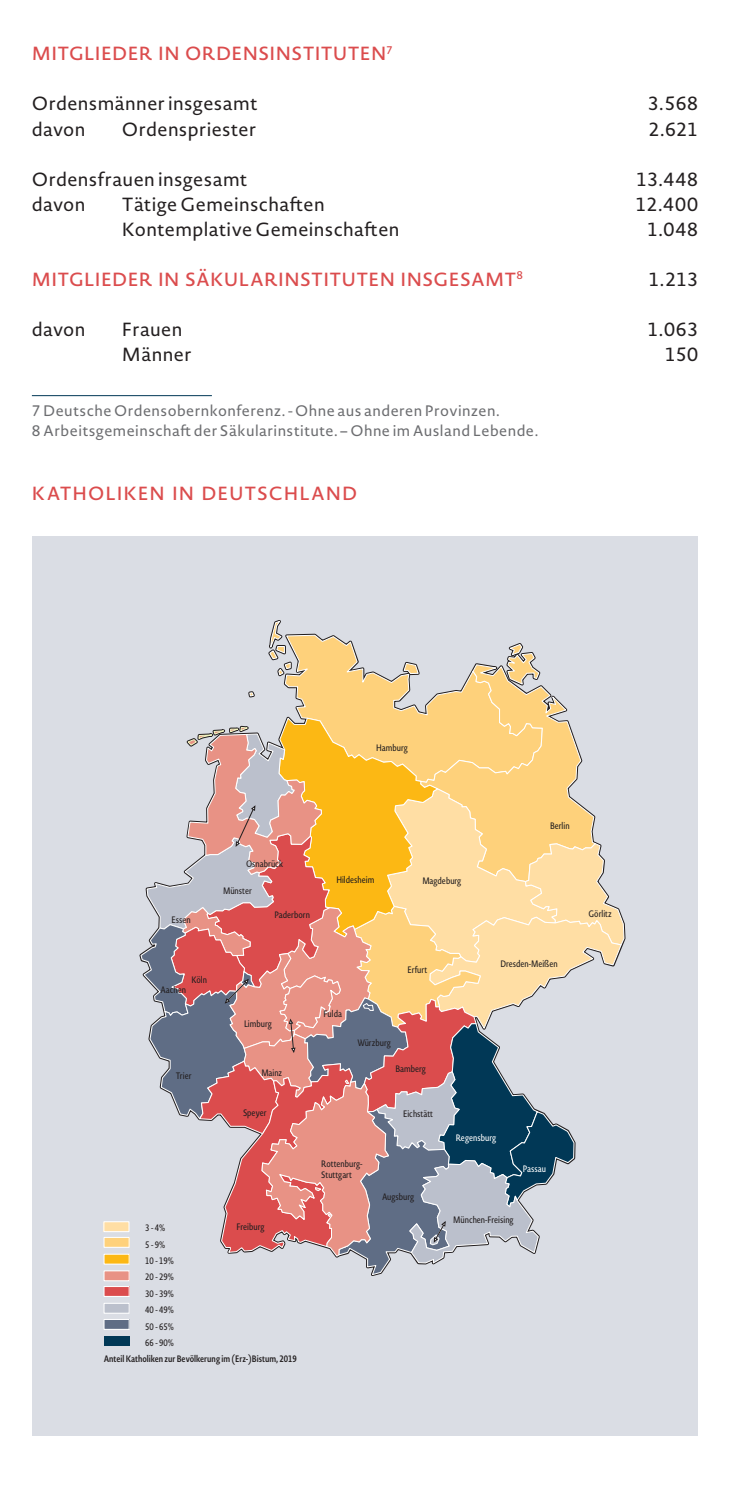
<style>
.page{position:relative;width:730px;height:1489px;background:#fff}
.page>*{position:absolute;margin:0;border:0;box-sizing:border-box;transform-origin:0 0}
.t1{font:18.75px "Novel Sans Pro";letter-spacing:.02em;color:#231f20}
.t2{font:500 18.75px "Novel Sans Pro";letter-spacing:.02em;color:#db4c4d}
.t3{font:500 18.75px "Novel Sans Pro";letter-spacing:.045em;color:#db4c4d}
.t4{font:15px/20px "Novel Sans Pro";letter-spacing:.03em;color:#6c6d70}
.t5{font:9.25px/16.5px "Novel Sans Cond Pro";color:#231f20}
.t6{font:600 9.25px "Novel Sans Cond Pro";color:#231f20}
.t7{font:9.25px "Novel Sans Cond Pro";color:#fff}
</style>
<div class="page">
<hr style="left:32px;top:395px;width:180px;height:1px;background:#013856">
<div style="left:32px;top:536px;width:666px;height:899px;background:#dadde4"></div>
<svg style="left:140px;top:620px;width:485px;height:655px"></svg>
<div style="left:104px;top:1335px;width:25px;height:10px;background:#013856"></div>
<div style="left:104px;top:1319px;width:25px;height:10px;background:#5f6d85"></div>
<div style="left:104px;top:1318px;width:26px;height:11px;border:1px solid #fff"></div>
<div style="left:104px;top:1303px;width:25px;height:10px;background:#bbc0cc"></div>
<div style="left:104px;top:1302px;width:26px;height:11px;border:1px solid #fff"></div>
<div style="left:104px;top:1286px;width:25px;height:10px;background:#db4c4d"></div>
<div style="left:104px;top:1285px;width:26px;height:11px;border:1px solid #fff"></div>
<div style="left:104px;top:1270px;width:25px;height:10px;background:#e89285"></div>
<div style="left:104px;top:1270px;width:26px;height:11px;border:1px solid #fff"></div>
<div style="left:104px;top:1254px;width:25px;height:9px;background:#fcb814"></div>
<div style="left:104px;top:1253px;width:26px;height:11px;border:1px solid #fff"></div>
<div style="left:104px;top:1237px;width:25px;height:10px;background:#fed17b"></div>
<div style="left:104px;top:1236px;width:26px;height:11px;border:1px solid #fff"></div>
<div style="left:104px;top:1221px;width:25px;height:10px;background:#ffdea4"></div>
<div style="left:103px;top:1221px;width:27px;height:10px;border:1px solid #fff"></div>
<h1 class="t2" style="left:32px;top:41px;width:362px">MITGLIEDER IN ORDENSINSTITUTEN<sup>7</sup></h1>
<h1 class="t1" style="left:32px;top:91px;width:227px">Ordensmänner insgesamt</h1>
<h1 class="t1" style="left:648px;top:91px;width:52px">3.568</h1>
<h1 class="t1" style="left:32px;top:116px;width:55px">davon</h1>
<h1 class="t1" style="left:122px;top:116px;width:136px">Ordenspriester</h1>
<h1 class="t1" style="left:648px;top:116px;width:51px">2.621</h1>
<h1 class="t1" style="left:32px;top:166px;width:217px">Ordensfrauen insgesamt</h1>
<h1 class="t1" style="left:636px;top:166px;width:64px">13.448</h1>
<h1 class="t1" style="left:32px;top:191px;width:55px">davon</h1>
<h1 class="t1" style="left:122px;top:191px;width:204px">Tätige Gemeinschaften</h1>
<h1 class="t1" style="left:635px;top:191px;width:64px">12.400</h1>
<h1 class="t1" style="left:122px;top:216px;width:279px">Kontemplative Gemeinschaften</h1>
<h1 class="t1" style="left:647px;top:216px;width:52px">1.048</h1>
<h1 class="t2" style="left:32px;top:265px;width:493px">MITGLIEDER IN SÄKULARINSTITUTEN INSGESAMT<sup>8</sup></h1>
<h1 class="t1" style="left:648px;top:266px;width:51px">1.213</h1>
<h1 class="t1" style="left:32px;top:316px;width:55px">davon</h1>
<h1 class="t1" style="left:122px;top:316px;width:62px">Frauen</h1>
<h1 class="t1" style="left:647px;top:316px;width:52px">1.063</h1>
<h1 class="t1" style="left:122px;top:341px;width:71px">Männer</h1>
<h1 class="t1" style="left:665px;top:341px;width:35px">150</h1>
<h2 class="t4" style="left:32px;top:400px;width:508px">7 Deutsche Ordensobernkonferenz. - Ohne aus anderen Provinzen.<br>8 Arbeitsgemeinschaft der Säkularinstitute. – Ohne im Ausland Lebende.</h2>
<h1 class="t3" style="left:32px;top:480px;width:327px">KATHOLIKEN IN DEUTSCHLAND</h1>
<p class="t5" style="left:376px;top:739px;width:33px">Hamburg</p>
<p class="t5" style="left:171px;top:911px;width:21px">Essen</p>
<p class="t5" style="left:246px;top:855px;width:38px">Osnabrück</p>
<p class="t5" style="left:223px;top:882px;width:30px">Münster</p>
<p class="t5" style="left:275px;top:906px;width:37px">Paderborn</p>
<p class="t5" style="left:336px;top:871px;width:39px">Hildesheim</p>
<p class="t5" style="left:422px;top:872px;width:40px">Magdeburg</p>
<p class="t5" style="left:550px;top:817px;width:21px">Berlin</p>
<p class="t5" style="left:191px;top:971px;width:17px">Köln</p>
<p class="t5" style="left:161px;top:981px;width:27px">Aachen</p>
<p class="t5" style="left:176px;top:1067px;width:17px">Trier</p>
<p class="t5" style="left:145px;top:1219px;width:30px">3 - 4%<br>5 - 9%<br>10 - 19%<br>20 - 29%<br>30 - 39%<br>40 - 49%<br>50 - 65%<br>66 - 90%</p>
<p class="t5" style="left:244px;top:1015px;width:29px">Limburg</p>
<p class="t5" style="left:261px;top:1064px;width:22px">Mainz</p>
<p class="t5" style="left:243px;top:1104px;width:25px">Speyer</p>
<p class="t5" style="left:237px;top:1218px;width:29px">Freiburg</p>
<p class="t6" style="left:104px;top:1352px;width:194px">Anteil Katholiken zur Bevölkerung im (Erz-)Bistum, 2019</p>
<p class="t5" style="left:324px;top:1005px;width:20px">Fulda</p>
<p class="t5" style="left:408px;top:960px;width:21px">Erfurt</p>
<p class="t5" style="left:357px;top:1034px;width:35px">Würzburg</p>
<p class="t5" style="left:395px;top:1060px;width:32px">Bamberg</p>
<p class="t5" style="left:403px;top:1105px;width:31px">Eichstätt</p>
<p class="t5" style="left:321px;top:1158px;width:43px;line-height:11px">Rottenburg-<br>Stuttgart</p>
<p class="t5" style="left:382px;top:1188px;width:34px">Augsburg</p>
<p class="t5" style="left:500px;top:955px;width:59px">Dresden-Meißen</p>
<p class="t7" style="left:456px;top:1131px;width:42px">Regensburg</p>
<p class="t7" style="left:523px;top:1162px;width:25px">Passau</p>
<p class="t5" style="left:453px;top:1211px;width:62px">München-Freising</p>
<p class="t5" style="left:589px;top:905px;width:25px">Görlitz</p>
</div>
